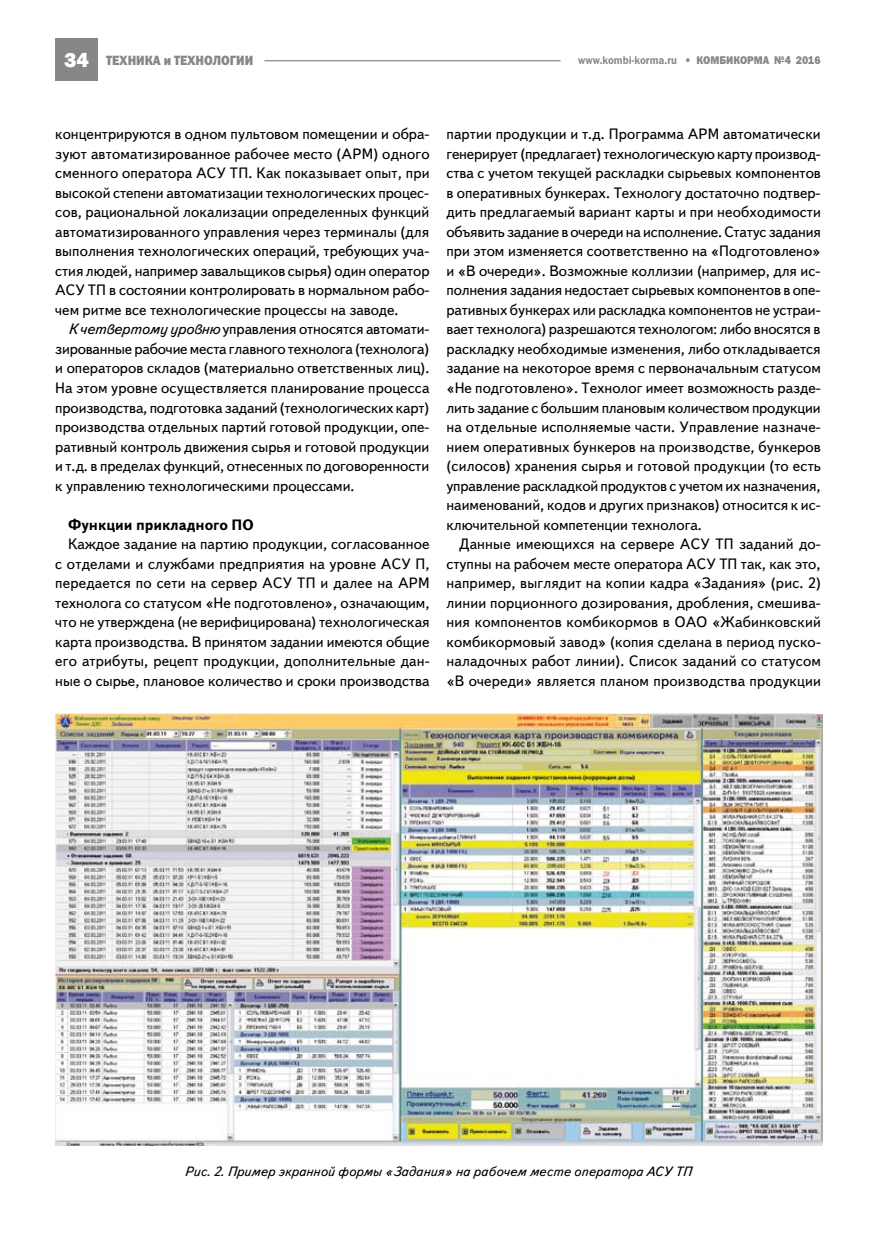
<style>
.page{position:relative;width:893px;height:1234px;background:#fff}
.page>*{position:absolute;margin:0;border:0;box-sizing:border-box;transform-origin:0 0}
.t1{font:15px/19.5px "Text Book C";color:#000;text-align:justify}
.t2{font:700 15px "Text Book C";color:#000}
.t3{font:italic 13.5px "Text Book C";color:#000}
.t4{font:13.5px "Franklin Gothic Heavy C";color:#878787;scale:.9 1}
.t5{font:11.25px "Franklin Gothic Demi C";color:#878787;scale:.9 1}
.t6{font:11.25px "Franklin Gothic Heavy C";color:#878787;scale:.9 1}
.s1{font-family:"Franklin Gothic";font-weight:800;font-size:21px;color:#fff}
.s2{font-family:"Franklin Gothic Heavy C"}
.s3{font-style:italic}
</style>
<div class="page">
<div style="left:55px;top:39px;width:43px;height:42px;background:#878787"></div>
<hr style="left:264px;top:60px;width:297px;height:1px;background:#9d9c9c">
<img style="left:55px;top:713px;width:768px;height:431px">
<p class="t4" style="left:64px;top:53px;width:212px"><span class="s1">34</span> Техника и технологии</p>
<p class="t5" style="left:578px;top:54px;width:174px">www.kombi-korma.ru <span class="s2">• КОМБИКО</span></p>
<p class="t6" style="left:747px;top:54px;width:83px">РМА №4 2016</p>
<p class="t1" style="left:55px;top:125px;width:376px">концентрируются в одном пультовом помещении и обра&shy;зуют автоматизированное рабочее место (АРМ) одного сменного оператора АСУ ТП. Как показывает опыт, при высокой степени автоматизации технологических процес&shy;сов, рациональной локализации определенных функций автоматизированного управления через терминалы (для выполнения технологических операций, требующих уча&shy;стия людей, например завальщиков сырья) один оператор АСУ ТП в состоянии контролировать в нормальном рабо&shy;чем ритме все технологические процессы на заводе.</p>
<p class="t1" style="left:55px;top:320px;width:376px;text-indent:13px"><span class="s3">К четвертому уровню</span> управления относятся автомати&shy;зированные рабочие места главного технолога (технолога) и операторов складов (материально ответственных лиц).<br>На этом уровне осуществляется планирование процесса производства, подготовка заданий (технологических карт) производства отдельных партий готовой продукции, опе&shy;ративный контроль движения сырья и готовой продукции и т.д. в пределах функций, отнесенных по договоренности к управлению технологическими процессами.</p>
<p class="t2" style="left:68px;top:515px;width:187px">Функции прикладного ПО</p>
<p class="t1" style="left:55px;top:534px;width:376px;text-indent:13px">Каждое задание на партию продукции, согласованное с отделами и службами предприятия на уровне АСУ П, передается по сети на сервер АСУ ТП и далее на АРМ технолога со статусом «Не подготовлено», означающим, что не утверждена (не верифицирована) технологическая карта производства. В принятом задании имеются общие его атрибуты, рецепт продукции, дополнительные дан&shy;ные о сырье, плановое количество и сроки производства</p>
<p class="t1" style="left:446px;top:125px;width:376px">партии продукции и т.д. Программа АРМ автоматически генерирует (предлагает) технологическую карту производ&shy;ства с учетом текущей раскладки сырьевых компонентов в оперативных бункерах. Технологу достаточно подтвер&shy;дить предлагаемый вариант карты и при необходимости объявить задание в очереди на исполнение. Статус задания при этом изменяется соответственно на «Подготовлено» и «В очереди». Возможные коллизии (например, для ис&shy;полнения задания недостает сырьевых компонентов в опе&shy;ративных бункерах или раскладка компонентов не устраи&shy;вает технолога) разрешаются технологом: либо вносятся в раскладку необходимые изменения, либо откладывается задание на некоторое время с первоначальным статусом «Не подготовлено». Технолог имеет возможность разде&shy;лить задание с большим плановым количеством продукции на отдельные исполняемые части. Управление назначе&shy;нием оперативных бункеров на производстве, бункеров (силосов) хранения сырья и готовой продукции (то есть управление раскладкой продуктов с учетом их назначения, наименований, кодов и других признаков) относится к ис&shy;ключительной компетенции технолога.</p>
<p class="t1" style="left:446px;top:534px;width:376px;text-indent:13px">Данные имеющихся на сервере АСУ ТП заданий до&shy;ступны на рабочем месте оператора АСУ ТП так, как это, например, выглядит на копии кадра «Задания» (рис. 2) линии порционного дозирования, дробления, смешива&shy;ния компонентов комбикормов в ОАО «Жабинковский комбикормовый завод» (копия сделана в период пуско&shy;наладочных работ линии). Список заданий со статусом «В очереди» является планом производства продукции</p>
<p class="t3" style="left:184px;top:1163px;width:509px">Рис. 2. Пример экранной формы «Задания» на рабочем месте оператора АСУ ТП</p>
</div>
